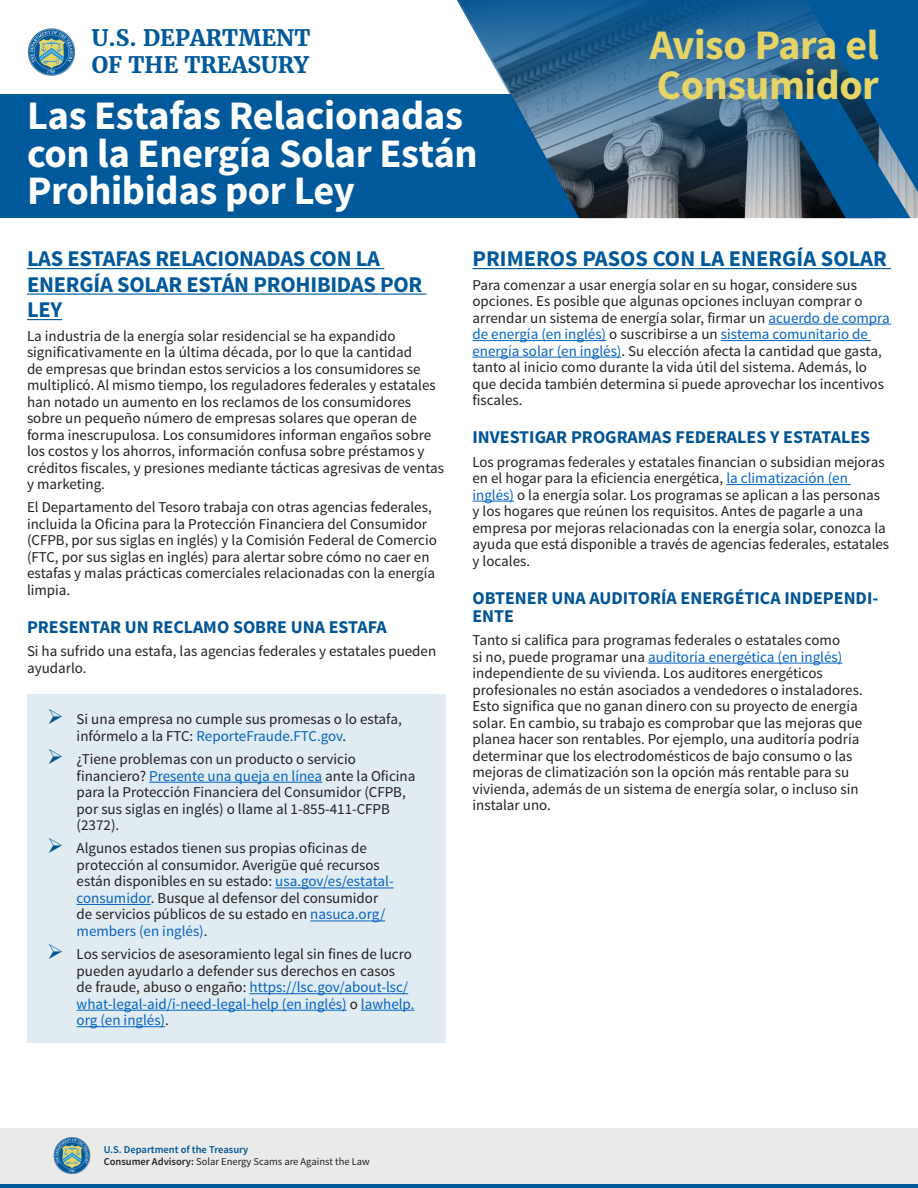
<style>
.page{position:relative;width:918px;height:1188px;background:#fff}
.page>*{position:absolute;margin:0;border:0;box-sizing:border-box;transform-origin:0 0}
.t1{font:700 42px "Source Sans Pro";letter-spacing:-.01em;color:#e6d467}
.t2{font:700 40.5px/37.5px "Source Sans Pro";letter-spacing:-.01em;color:#fff}
.H2_Blue{font:700 22.5px/25.5px "Source Sans Pro";letter-spacing:-.01em;color:#00599b}
.t3{font:700 22.5px "Merriweather";color:#00599b}
.t4{font:700 18px/18px "Source Sans Pro";color:#005494}
.Body{font:15px/16.5px "Source Sans Pro";color:#231f20}
.t5{font:10.5px/12px "Source Sans Pro";color:#231f20}
.s1{color:#0563c1}
.s2{font-weight:600;color:#005494}
.s3{font-weight:600}
</style>
<div class="page">
<div style="left:0;top:1128px;width:918px;height:56px;background:#eaeaea"></div>
<hr style="left:0;top:1184px;width:918px;height:4px;background:#00599b">
<img style="left:53px;top:1137px;width:38px;height:37px">
<div style="left:0;top:94px;width:918px;height:124px;background:#00599b"></div>
<svg style="left:457px;top:0;width:318px;height:218px"></svg>
<svg style="left:775px;top:0;width:143px;height:218px"></svg>
<img style="left:27px;top:28px;width:48px;height:48px">
<hr style="left:27px;top:268px;width:357px;height:1px;background:#00599b">
<hr style="left:27px;top:294px;width:400px;height:1px;background:#00599b">
<hr style="left:27px;top:319px;width:35px;height:1px;background:#00599b">
<div style="left:27px;top:694px;width:419px;height:64px;background:#e0ebf2"></div>
<div style="left:27px;top:734px;width:419px;height:113px;background:#e0ebf2"></div>
<hr style="left:149px;top:782px;width:173px;height:1px;background:#0563c1">
<div style="left:27px;top:823px;width:419px;height:130px;background:#e0ebf2"></div>
<hr style="left:275px;top:888px;width:119px;height:1px;background:#0563c1">
<hr style="left:77px;top:904px;width:74px;height:1px;background:#0563c1">
<hr style="left:310px;top:921px;width:75px;height:1px;background:#0563c1">
<div style="left:27px;top:929px;width:419px;height:113px;background:#e0ebf2"></div>
<hr style="left:250px;top:993px;width:158px;height:1px;background:#0563c1">
<hr style="left:77px;top:1010px;width:270px;height:1px;background:#0563c1">
<hr style="left:361px;top:1010px;width:54px;height:1px;background:#0563c1">
<hr style="left:77px;top:1026px;width:88px;height:1px;background:#0563c1">
<hr style="left:472px;top:268px;width:419px;height:1px;background:#00599b">
<hr style="left:768px;top:324px;width:123px;height:1px;background:#0563c1">
<hr style="left:472px;top:340px;width:134px;height:1px;background:#0563c1">
<hr style="left:721px;top:340px;width:150px;height:1px;background:#0563c1">
<hr style="left:472px;top:357px;width:150px;height:1px;background:#0563c1">
<hr style="left:726px;top:484px;width:125px;height:1px;background:#0563c1">
<hr style="left:472px;top:501px;width:42px;height:1px;background:#0563c1">
<hr style="left:648px;top:663px;width:194px;height:1px;background:#0563c1">
<p class="t3" style="left:92px;top:24px;width:220px">U.S. DEPARTMENT</p>
<p class="t3" style="left:92px;top:51px;width:219px">OF THE TREASURY</p>
<p class="t2" style="left:27px;top:99px;width:452px">Las Estafas Relacionadas con la Energía Solar Están<br>Prohibidas por Ley</p>
<p class="t1" style="left:650px;top:18px;width:231px">Aviso Para el</p>
<p class="t1" style="left:657px;top:58px;width:224px">Consumidor</p>
<p class="H2_Blue" style="left:27px;top:247px;width:397px">LAS ESTAFAS RELACIONADAS CON LA<br>ENERGÍA SOLAR ESTÁN PROHIBIDAS POR<br>LEY</p>
<p class="Body" style="left:27px;top:328px;width:419px">La industria de la energía solar residencial se ha expandido significativamente en la última década, por lo que la cantidad<br>de empresas que brindan estos servicios a los consumidores se multiplicó. Al mismo tiempo, los reguladores federales y estatales han notado un aumento en los reclamos de los consumidores sobre un pequeño número de empresas solares que operan de forma inescrupulosa. Los consumidores informan engaños sobre los costos y los ahorros, información confusa sobre préstamos y créditos fiscales, y presiones mediante tácticas agresivas de ventas y marketing.</p>
<p class="Body" style="left:27px;top:499px;width:411px">El Departamento del Tesoro trabaja con otras agencias federales, incluida la Oficina para la Protección Financiera del Consumidor (CFPB, por sus siglas en inglés) y la Comisión Federal de Comercio (FTC, por sus siglas en inglés) para alertar sobre cómo no caer en estafas y malas prácticas comerciales relacionadas con la energía limpia.</p>
<h3 class="t4" style="left:27px;top:619px;width:361px">PRESENTAR UN RECLAMO SOBRE UNA ESTAFA</h3>
<p class="Body" style="left:27px;top:643px;width:411px">Si ha sufrido una estafa, las agencias federales y estatales pueden ayudarlo.</p>
<p class="Body" style="left:77px;top:711px;width:327px">Si una empresa no cumple sus promesas o lo estafa, infórmelo a la FTC: <span class="s1">ReporteFraude.FTC.gov</span>.</p>
<p class="Body" style="left:77px;top:751px;width:340px">¿Tiene problemas con un producto o servicio financiero? <span class="s1">Presente una queja en línea</span> ante la Oficina para la Protección Financiera del Consumidor (CFPB, por sus siglas en inglés) o llame al 1-855-411-CFPB (2372).</p>
<p class="Body" style="left:77px;top:840px;width:319px">Algunos estados tienen sus propias oficinas de protección al consumidor. Averigüe qué recursos están disponibles en su estado: <span class="s1">usa.gov/es/estatal&shy;consumidor</span>. Busque al defensor del consumidor de servicios públicos de su estado en <span class="s1">nasuca.org/ members (en inglés)</span>.</p>
<p class="Body" style="left:77px;top:946px;width:339px">Los servicios de asesoramiento legal sin fines de lucro pueden ayudarlo a defender sus derechos en casos de fraude, abuso o engaño: <span class="s1">https://lsc.gov/about-lsc/ what-legal-aid/i-need-legal-help (en inglés)</span> o <span class="s1">lawhelp. org (en inglés)</span>.</p>
<p class="H2_Blue" style="left:472px;top:247px;width:416px">PRIMEROS PASOS CON LA ENERGÍA SOLAR</p>
<p class="Body" style="left:472px;top:277px;width:419px">Para comenzar a usar energía solar en su hogar, considere sus opciones. Es posible que algunas opciones incluyan comprar o arrendar un sistema de energía solar, firmar un <span class="s1">acuerdo de compra de energía (en inglés)</span> o suscribirse a un <span class="s1">sistema comunitario de energía solar (en inglés)</span>. Su elección afecta la cantidad que gasta, tanto al inicio como durante la vida útil del sistema. Además, lo que decida también determina si puede aprovechar los incentivos fiscales.</p>
<h3 class="t4" style="left:472px;top:429px;width:399px">INVESTIGAR PROGRAMAS FEDERALES Y ESTATALES</h3>
<p class="Body" style="left:472px;top:454px;width:418px">Los programas federales y estatales financian o subsidian mejoras en el hogar para la eficiencia energética, <span class="s1">la climatización (en inglés)</span> o la energía solar. Los programas se aplican a las personas y los hogares que reúnen los requisitos. Antes de pagarle a una empresa por mejoras relacionadas con la energía solar, conozca la ayuda que está disponible a través de agencias federales, estatales y locales.</p>
<h3 class="t4" style="left:472px;top:590px;width:407px">OBTENER UNA AUDITORÍA ENERGÉTICA INDEPENDI-<br>ENTE</h3>
<p class="Body" style="left:472px;top:632px;width:392px">Tanto si califica para programas federales o estatales como<br>si no, puede programar una <span class="s1">auditoría energética (en inglés) </span>independiente de su vivienda. Los auditores energéticos profesionales no están asociados a vendedores o instaladores.<br>Esto significa que no ganan dinero con su proyecto de energía solar. En cambio, su trabajo es comprobar que las mejoras que planea hacer son rentables. Por ejemplo, una auditoría podría determinar que los electrodomésticos de bajo consumo o las mejoras de climatización son la opción más rentable para su vivienda, además de un sistema de energía solar, o incluso sin instalar uno.</p>
<p class="t5" style="left:104px;top:1144px;width:268px"><span class="s2">U.S. Department of the Treasury<br></span><span class="s3">Consumer Advisory:</span> Solar Energy Scams are Against the Law</p>
</div>
